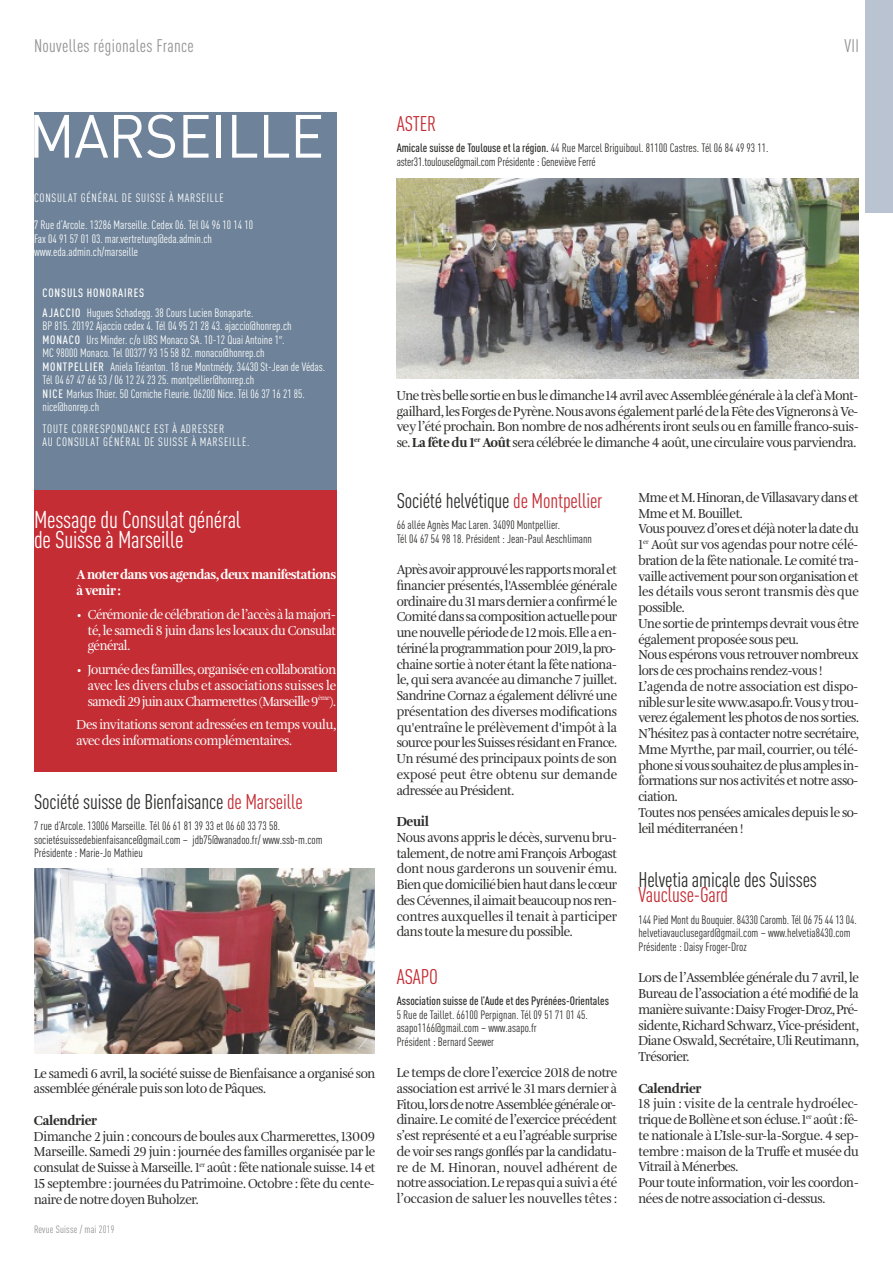
<style>
.page{position:relative;width:893px;height:1263px;background:#fff}
.page>*{position:absolute;margin:0;border:0;box-sizing:border-box;transform-origin:0 0}
.t1{font:60px "DINOT";letter-spacing:-.015em;color:#fefefe;scale:.95 1}
.t2{font:condensed 24px/19.5px "DINOT";letter-spacing:-.005em;color:#fefefe}
.t3{font:condensed 21px "DINOT";letter-spacing:-.005em;color:#2c2c2b}
.t4{font:condensed 21px "DINOT";letter-spacing:-.005em;color:#c42d34}
.t5{font:condensed 18px "DINOT";letter-spacing:.02em;color:#919291}
.t6{font:13.5px/15.8px "Amalia Pro";letter-spacing:-.03em;color:#2c2c2b;text-align:justify;scale:.95 1}
.t7{font:13.5px/15.8px "Amalia Pro";letter-spacing:-.03em;color:#fefefe;text-align:justify;scale:.95 1}
.t8{font:900 13.5px/15.8px "Amalia Pro";letter-spacing:-.045em;color:#fefefe;scale:.95 1}
.t9{font:900 13.5px "Amalia Pro";letter-spacing:-.03em;color:#2c2c2b;scale:.95 1}
.t10{font:condensed 12px/13.5px "DINOT";color:#2c2c2b}
.t11{font:condensed 12px/13.5px "DINOT";color:#fefefe}
.t12{font:condensed 12px/13.5px "DINOT";letter-spacing:.065em;color:#fefefe}
.t13{font:500 condensed 12px "DINOT";color:#2c2c2b}
.t14{font:condensed 10.5px "DINOT";letter-spacing:.02em;color:#919291}
.s1{font-weight:500}
.s2{color:#c42d34}
.s3{font-weight:900}
</style>
<div class="page">
<div style="left:865px;top:0;width:28px;height:213px;background:#bac3d1"></div>
<div style="left:34px;top:112px;width:302px;height:380px;background:#6e8399"></div>
<div style="left:34px;top:491px;width:302px;height:281px;background:#c42d34"></div>
<img style="left:34px;top:868px;width:340px;height:185px">
<img style="left:397px;top:178px;width:462px;height:200px">
<h3 class="t5" style="left:34px;top:39px;width:161px">Nouvelles régionales France</h3>
<h3 class="t5" style="left:844px;top:39px;width:16px">VII</h3>
<h1 class="t1" style="left:28px;top:115px;width:313px">MARSEILLE</h1>
<p class="t12" style="left:34px;top:192px;width:191px">CONSULAT GÉNÉRAL DE SUISSE À MARSEILLE</p>
<p class="t11" style="left:34px;top:219px;width:220px">7 Rue d’Arcole. 13286 Marseille. Cedex 06. Tél 04 96 10 14 10<br>Fax 04 91 57 01 03. mar.vertretung@eda.admin.ch www.eda.admin.ch/marseille</p>
<p class="t11" style="left:43px;top:283px;width:212px;line-height:20.2px"><span class="s1">CONSULS HONORAIRES<br>AJACCIO</span> Hugues Schadegg. 38 Cours Lucien Bonaparte.</p>
<p class="t11" style="left:43px;top:320px;width:284px">BP 815. 20192 Ajaccio cedex 4. Tél 04 95 21 28 43. ajaccio@honrep.ch <span class="s1">MONACO</span> Urs Minder. c/o UBS Monaco SA. 10-12 Quai Antoine 1<sup>er</sup>.<br>MC 98000 Monaco. Tel 00377 93 15 58 82. monaco@honrep.ch <span class="s1">MONTPELLIER</span> Aniela Tréanton. 18 rue Montmédy. 34430 St-Jean de Védas.<br>Tél 04 67 47 66 53 / 06 12 24 23 25. montpellier@honrep.ch<br><span class="s1">NICE</span> Markus Thüer. 50 Corniche Fleurie. 06200 Nice. Tél 06 37 16 21 85. nice@honrep.ch</p>
<p class="t12" style="left:43px;top:423px;width:208px">TOUTE CORRESPONDANCE EST À ADRESSER<br>AU CONSULAT GÉNÉRAL DE SUISSE À MARSEILLE.</p>
<h2 class="t2" style="left:34px;top:513px;width:209px">Message du Consulat général de Suisse à Marseille</h2>
<p class="t8" style="left:77px;top:568px;width:275px">Anoterdansvosagendas,deuxmanifestations à venir :</p>
<p class="t7" style="left:88px;top:607px;width:263px;text-indent:-11px">• Cérémoniedecélébrationdel’accèsàlamajori&shy;té, le samedi 8 juin dans les locaux du Consulat général.</p>
<p class="t7" style="left:88px;top:662px;width:263px;text-indent:-11px">• Journéedes familles,organiséeencollaboration avec les divers clubs et associations suisses le samedi29juinauxCharmerettes(Marseille9<sup>ème</sup>).</p>
<p class="t7" style="left:77px;top:717px;width:275px">Des invitations seront adressées en temps voulu, avec des informations complémentaires.</p>
<h3 class="t3" style="left:34px;top:794px;width:270px">Société suisse de Bienfaisance <span class="s2">de Marseille</span></h3>
<p class="t10" style="left:34px;top:820px;width:290px">7 rue d’Arcole. 13006 Marseille. Tél 06 61 81 39 33 et 06 60 33 73 58. societésuissedebienfaisance@gmail.com – jdb75@wanadoo.fr/ www.ssb-m.com<br>Présidente : Marie-Jo Mathieu</p>
<p class="t6" style="left:34px;top:1066px;width:361px">Le samedi 6 avril, la société suisse de Bienfaisance a organisé son assemblée générale puis son loto de Pâques.</p>
<p class="t9" style="left:34px;top:1114px;width:68px">Calendrier</p>
<p class="t6" style="left:34px;top:1129px;width:361px">Dimanche 2 juin : concours de boules aux Charmerettes, 13009<br>Marseille. Samedi 29 juin : journée des familles organisée par le consulat de Suisse à Marseille. 1<sup>er</sup> août : fête nationale suisse. 14 et 15 septembre : journées du Patrimoine. Octobre : fête du cente&shy;naire de notre doyen Buholzer.</p>
<p class="t14" style="left:34px;top:1225px;width:82px">Revue Suisse / mai 2019</p>
<h3 class="t4" style="left:397px;top:116px;width:41px">ASTER</h3>
<p class="t10" style="left:397px;top:142px;width:373px"><span class="s1">Amicale suisse de Toulouse et la région.</span> 44 Rue Marcel Briguiboul. 81100 Castres. Tél 06 84 49 93 11. aster31.toulouse@gmail.com Présidente : Geneviève Ferré</p>
<p class="t6" style="left:397px;top:388px;width:488px">Unetrèsbellesortieenbus ledimanche14avrilavecAssembléegénéraleàlaclefàMont&shy;gailhard,lesForgesdePyrène.NousavonségalementparlédelaFêtedesVigneronsàVe&shy;vey l’été prochain. Bon nombre de nos adhérents iront seuls ou en famille franco-suis&shy;se. <span class="s3">La fête du 1</span><sup>er</sup> <span class="s3">Août</span> sera célébrée le dimanche 4 août, une circulaire vous parviendra.</p>
<h3 class="t3" style="left:397px;top:493px;width:207px">Société helvétique <span class="s2">de Montpellier</span></h3>
<p class="t10" style="left:397px;top:519px;width:197px">66 allée Agnès Mac Laren. 34090 Montpellier.<br>Tél 04 67 54 98 18. Président : Jean-Paul Aeschlimann</p>
<p class="t6" style="left:397px;top:562px;width:234px">Aprèsavoirapprouvéles rapportsmoralet financier présentés, l'Assemblée générale ordinairedu31marsdernieraconfirméle Comitédans sacompositionactuellepour unenouvellepériodede12mois.Elleaen&shy;térinélaprogrammationpour2019,lapro&shy;chaine sortie à noter étant la fête nationa&shy;le, qui sera avancée au dimanche 7 juillet.<br>Sandrine Cornaz a également délivré une présentation des diverses modifications qu'entraîne le prélèvement d'impôt à la sourcepour lesSuisses résidantenFrance.<br>Un résumé des principaux points de son exposé peut être obtenu sur demande adressée au Président.</p>
<p class="t9" style="left:397px;top:816px;width:36px">Deuil</p>
<p class="t6" style="left:397px;top:830px;width:234px">Nous avons appris le décès, survenu bru&shy;talement, de notre ami François Arbogast dont nous garderons un souvenir ému.<br>Bienquedomiciliébienhautdans lecœur desCévennes,ilaimaitbeaucoupnos ren&shy;contres auxquelles il tenait à participer dans toute la mesure du possible.</p>
<h3 class="t4" style="left:397px;top:969px;width:43px">ASAPO</h3>
<p class="t13" style="left:397px;top:996px;width:214px">Association suisse de l’Aude et des Pyrénées-Orientales</p>
<p class="t10" style="left:397px;top:1009px;width:193px">5 Rue de Taillet. 66100 Perpignan. Tél 09 51 71 01 45. asapo1166@gmail.com – www.asapo.fr<br>Président : Bernard Seewer</p>
<p class="t6" style="left:397px;top:1065px;width:234px">Le temps de clore l’exercice 2018 de notre association est arrivé le 31 mars dernier à Fitou,lorsdenotreAssembléegénéraleor&shy;dinaire. Le comité de l’exercice précédent s’est représenté et a eu l’agréable surprise de voir ses rangs gonflés par la candidatu&shy;re de M. Hinoran, nouvel adhérent de notre association. Le repas qui a suivi a été l’occasion de saluer les nouvelles têtes :</p>
<p class="t6" style="left:638px;top:490px;width:234px;text-align:left">MmeetM.Hinoran,deVillasavarydanset Mme et M. Bouillet.<br>Vouspouvezd’oresetdéjànoter ladatedu 1<sup>er</sup> Août sur vos agendas pour notre célé&shy;bration de la fête nationale. Le comité tra&shy;vailleactivementpour sonorganisationet les détails vous seront transmis dès que possible.<br>Une sortie de printemps devrait vous être également proposée sous peu.<br>Nous espérons vous retrouver nombreux lors de ces prochains rendez-vous !<br>L’agenda de notre association est dispo&shy;niblesur lesitewww.asapo.fr.Vousytrou&shy;verez également les photos de nos sorties.<br>N’hésitez pas à contacter notre secrétaire, Mme Myrthe, par mail, courrier, ou télé&shy;phonesivous souhaitezdeplusamples in&shy;formations sur nos activités et notre asso&shy;ciation.<br>Toutes nos pensées amicales depuis le so&shy;leil méditerranéen !</p>
<h3 class="t3" style="left:638px;top:872px;width:180px">Helvetia amicale des Suisses</h3>
<h3 class="t4" style="left:638px;top:887px;width:91px">Vaucluse-Gard</h3>
<p class="t10" style="left:638px;top:914px;width:220px">144 Pied Mont du Bouquier. 84330 Caromb. Tél 06 75 44 13 04. helvetiavauclusegard@gmail.com – www.helvetia8430.com<br>Présidente : Daisy Froger-Droz</p>
<p class="t6" style="left:638px;top:970px;width:234px">Lors de l’Assemblée générale du 7 avril, le Bureau de l’association a été modifié de la manièresuivante:DaisyFroger-Droz,Pré&shy;sidente,RichardSchwarz,Vice-président, Diane Oswald, Secrétaire, Uli Reutimann, Trésorier.</p>
<p class="t9" style="left:638px;top:1082px;width:68px">Calendrier</p>
<p class="t6" style="left:638px;top:1096px;width:234px;text-align:left">18 juin : visite de la centrale hydroélec&shy;triquedeBollèneet sonécluse.1<sup>er</sup> août:fê&shy;te nationale à L’Isle-sur-la-Sorgue. 4 sep&shy;tembre : maison de la Truffe et musée du Vitrail à Ménerbes.<br>Pour toute information, voir les coordon&shy;nées de notre association ci-dessus.</p>
</div>
